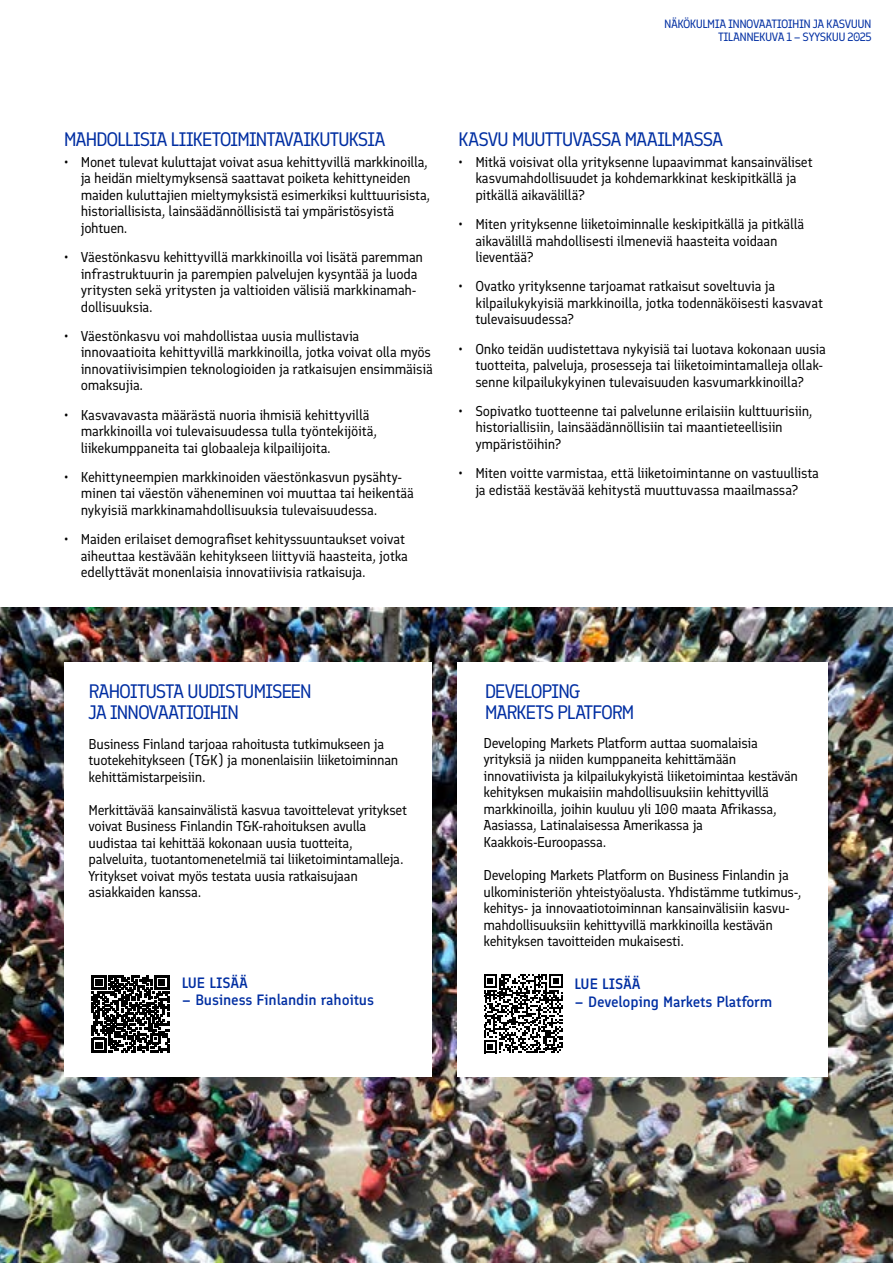
<style>
.page{position:relative;width:893px;height:1263px;background:#fff}
.page>*{position:absolute;margin:0;border:0;box-sizing:border-box;transform-origin:0 0}
.t1{font:19.5px/21px "Finlandica";letter-spacing:-.065em;color:#002ea2}
.t2{font:500 15px "Finlandica";letter-spacing:-.01em;color:#002ea2}
.t3{font:14.25px/16.5px "Finlandica";letter-spacing:-.02em;color:#000}
.t4{font:12px/13.5px "Finlandica";letter-spacing:-.045em;color:#002ea2;text-align:right}
</style>
<div class="page">
<img style="left:0;top:607px;width:893px;height:656px">
<div style="left:64px;top:663px;width:368px;height:414px;background:#fff"></div>
<svg style="left:92px;top:975px;width:77px;height:77px"></svg>
<div style="left:457px;top:663px;width:371px;height:414px;background:#fff"></div>
<svg style="left:484px;top:974px;width:79px;height:79px"></svg>
<p class="t4" style="left:664px;top:16px;width:209px">NÄKÖKULMIA INNOVAATIOIHIN JA KASVUUN<br>TILANNEKUVA 1 – SYYSKUU 2025</p>
<h1 class="t1" style="left:64px;top:128px;width:323px">MAHDOLLISIA LIIKETOIMINTAVAIKUTUKSIA</h1>
<p class="t3" style="left:81px;top:153px;width:351px;text-indent:-17px">• Monet tulevat kuluttajat voivat asua kehittyvillä markkinoilla, ja heidän mieltymyksensä saattavat poiketa kehittyneiden maiden kuluttajien mieltymyksistä esimerkiksi kulttuurisista, historiallisista, lainsäädännöllisistä tai ympäristösyistä johtuen.</p>
<p class="t3" style="left:81px;top:248px;width:344px;text-indent:-17px">• Väestönkasvu kehittyvillä markkinoilla voi lisätä paremman infrastruktuurin ja parempien palvelujen kysyntää ja luoda yritysten sekä yritysten ja valtioiden välisiä markkinamah&shy;dollisuuksia.</p>
<p class="t3" style="left:81px;top:327px;width:354px;text-indent:-17px">• Väestönkasvu voi mahdollistaa uusia mullistavia innovaatioita kehittyvillä markkinoilla, jotka voivat olla myös innovatiivisimpien teknologioiden ja ratkaisujen ensimmäisiä omaksujia.</p>
<p class="t3" style="left:81px;top:406px;width:298px;text-indent:-17px">• Kasvavavasta määrästä nuoria ihmisiä kehittyvillä markkinoilla voi tulevaisuudessa tulla työntekijöitä, liikekumppaneita tai globaaleja kilpailijoita.</p>
<p class="t3" style="left:81px;top:468px;width:335px;text-indent:-17px">• Kehittyneempien markkinoiden väestönkasvun pysähty&shy;minen tai väestön väheneminen voi muuttaa tai heikentää nykyisiä markkinamahdollisuuksia tulevaisuudessa.</p>
<p class="t3" style="left:81px;top:530px;width:329px;text-indent:-17px">• Maiden erilaiset demografiset kehityssuuntaukset voivat aiheuttaa kestävään kehitykseen liittyviä haasteita, jotka edellyttävät monenlaisia innovatiivisia ratkaisuja.</p>
<h1 class="t1" style="left:458px;top:128px;width:266px">KASVU MUUTTUVASSA MAAILMASSA</h1>
<p class="t3" style="left:475px;top:153px;width:339px;text-indent:-17px">• Mitkä voisivat olla yrityksenne lupaavimmat kansainväliset kasvumahdollisuudet ja kohdemarkkinat keskipitkällä ja pitkällä aikavälillä?</p>
<p class="t3" style="left:475px;top:215px;width:330px;text-indent:-17px">• Miten yrityksenne liiketoiminnalle keskipitkällä ja pitkällä aikavälillä mahdollisesti ilmeneviä haasteita voidaan lieventää?</p>
<p class="t3" style="left:475px;top:277px;width:349px;text-indent:-17px">• Ovatko yrityksenne tarjoamat ratkaisut soveltuvia ja kilpailukykyisiä markkinoilla, jotka todennäköisesti kasvavat tulevaisuudessa?</p>
<p class="t3" style="left:475px;top:340px;width:352px;text-indent:-17px">• Onko teidän uudistettava nykyisiä tai luotava kokonaan uusia tuotteita, palveluja, prosesseja tai liiketoimintamalleja ollak&shy;senne kilpailukykyinen tulevaisuuden kasvumarkkinoilla?</p>
<p class="t3" style="left:475px;top:402px;width:339px;text-indent:-17px">• Sopivatko tuotteenne tai palvelunne erilaisiin kulttuurisiin, historiallisiin, lainsäädännöllisiin tai maantieteellisiin ympäristöihin?</p>
<p class="t3" style="left:458px;top:464px;width:362px;text-align:center">• Miten voitte varmistaa, että liiketoimintanne on vastuullista ja edistää kestävää kehitystä muuttuvassa maailmassa?</p>
<h1 class="t1" style="left:89px;top:680px;width:225px">RAHOITUSTA UUDISTUMISEEN<br>JA INNOVAATIOIHIN</h1>
<p class="t3" style="left:89px;top:734px;width:311px">Business Finland tarjoaa rahoitusta tutkimukseen ja tuotekehitykseen (T&amp;K) ja monenlaisiin liiketoiminnan kehittämistarpeisiin.</p>
<p class="t3" style="left:89px;top:800px;width:320px">Merkittävää kansainvälistä kasvua tavoittelevat yritykset voivat Business Finlandin T&amp;K-rahoituksen avulla uudistaa tai kehittää kokonaan uusia tuotteita, palveluita, tuotantomenetelmiä tai liiketoimintamalleja.<br>Yritykset voivat myös testata uusia ratkaisujaan asiakkaiden kanssa.</p>
<p class="t2" style="left:182px;top:971px;width:68px">LUE LISÄÄ</p>
<p class="t2" style="left:182px;top:988px;width:194px">– Business Finlandin rahoitus</p>
<h1 class="t1" style="left:485px;top:680px;width:151px">DEVELOPING<br>MARKETS PLATFORM</h1>
<p class="t3" style="left:483px;top:734px;width:316px">Developing Markets Platform auttaa suomalaisia yrityksiä ja niiden kumppaneita kehittämään innovatiivista ja kilpailukykyistä liiketoimintaa kestävän kehityksen mukaisiin mahdollisuuksiin kehittyvillä markkinoilla, joihin kuuluu yli 100 maata Afrikassa, Aasiassa, Latinalaisessa Amerikassa ja Kaakkois-Euroopassa.</p>
<p class="t3" style="left:483px;top:866px;width:320px">Developing Markets Platform on Business Finlandin ja ulkoministeriön yhteistyöalusta. Yhdistämme tutkimus-, kehitys- ja innovaatiotoiminnan kansainvälisiin kasvu&shy;mahdollisuuksiin kehittyvillä markkinoilla kestävän kehityksen tavoitteiden mukaisesti.</p>
<p class="t2" style="left:575px;top:972px;width:68px">LUE LISÄÄ</p>
<p class="t2" style="left:575px;top:990px;width:199px">– Developing Markets Platform</p>
</div>
